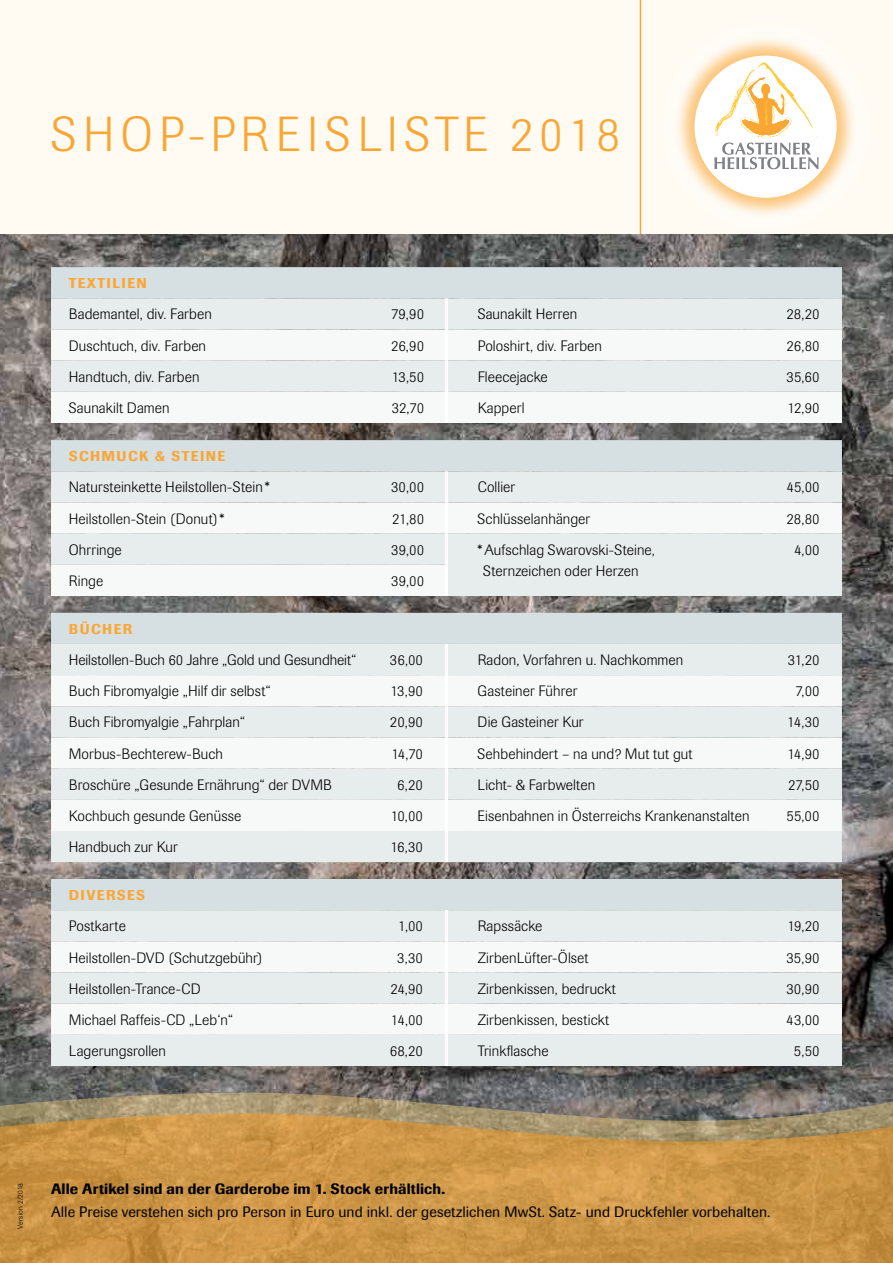
<style>
.page{position:relative;width:893px;height:1263px;background:#fff}
.page>*{position:absolute;margin:0;border:0;box-sizing:border-box;transform-origin:0 0}
.t1{font:300 48.75px "Imago";letter-spacing:.12em;color:#faa634}
.t2{font:300 14.85px "Imago";letter-spacing:.01em;color:#000}
.t3{font:14.85px "Imago";letter-spacing:.005em;color:#000}
.t4{font:500 14.85px "Imago";letter-spacing:.01em;color:#000}
.t5{font:500 14.1px "Imago";letter-spacing:.1em;color:#faa634}
.t6{font:300 7.5px "Imago";letter-spacing:.025em;color:#000}
</style>
<div class="page">
<div style="left:0;top:0;width:893px;height:238px;background:#fffbf2"></div>
<img style="left:647px;top:234px;width:237px;height:1px">
<img style="left:679px;top:40px;width:173px;height:173px">
<div style="left:695px;top:56px;width:142px;height:142px;background:#fff;border-radius:50%"></div>
<svg style="left:714px;top:63px;width:105px;height:106px"></svg>
<hr style="left:640px;top:0;width:1px;height:272px;background:#faa634">
<img style="left:0;top:235px;width:893px;height:858px">
<svg style="left:0;top:1093px;width:893px;height:20px;background:#8b8270"></svg>
<svg style="left:0;top:1113px;width:893px;height:150px;background:#c7944a"></svg>
<div style="left:51px;top:267px;width:791px;height:31px;background:#d6dfe1"></div>
<div style="left:51px;top:298px;width:791px;height:31px;background:#e7eced"></div>
<svg style="left:51px;top:329px;width:791px;height:94px"></svg>
<hr style="left:445px;top:298px;width:3px;height:31px;background:#fff">
<hr style="left:445px;top:329px;width:3px;height:32px;background:#fff">
<hr style="left:445px;top:361px;width:3px;height:31px;background:#fff">
<hr style="left:445px;top:392px;width:3px;height:31px;background:#fff">
<div style="left:51px;top:440px;width:791px;height:31px;background:#d6dfe1"></div>
<div style="left:51px;top:471px;width:791px;height:31px;background:#e7eced"></div>
<svg style="left:51px;top:502px;width:791px;height:94px;fill:#e7eced"></svg>
<hr style="left:445px;top:471px;width:3px;height:31px;background:#fff">
<hr style="left:445px;top:502px;width:3px;height:32px;background:#fff">
<hr style="left:445px;top:534px;width:3px;height:31px;background:#fff">
<hr style="left:445px;top:565px;width:3px;height:31px;background:#fff">
<div style="left:51px;top:613px;width:791px;height:31px;background:#d6dfe1"></div>
<div style="left:51px;top:644px;width:791px;height:218px;background:#e7eced"></div>
<svg style="left:51px;top:675px;width:791px;height:156px"></svg>
<hr style="left:445px;top:644px;width:3px;height:31px;background:#fff">
<hr style="left:445px;top:675px;width:3px;height:31px;background:#fff">
<hr style="left:445px;top:706px;width:3px;height:31px;background:#fff">
<hr style="left:445px;top:737px;width:3px;height:32px;background:#fff">
<hr style="left:445px;top:769px;width:3px;height:31px;background:#fff">
<hr style="left:445px;top:800px;width:3px;height:31px;background:#fff">
<hr style="left:445px;top:831px;width:3px;height:31px;background:#fff">
<div style="left:51px;top:879px;width:791px;height:31px;background:#d6dfe1"></div>
<div style="left:51px;top:910px;width:791px;height:156px;background:#e7eced"></div>
<svg style="left:51px;top:941px;width:791px;height:94px"></svg>
<hr style="left:445px;top:910px;width:3px;height:31px;background:#fff">
<hr style="left:445px;top:941px;width:3px;height:31px;background:#fff">
<hr style="left:445px;top:972px;width:3px;height:32px;background:#fff">
<hr style="left:445px;top:1004px;width:3px;height:31px;background:#fff">
<hr style="left:445px;top:1035px;width:3px;height:31px;background:#fff">
<h1 class="t1" style="left:51px;top:106px;width:571px">SHOP-PREISLISTE 2018</h1>
<p class="t5" style="left:69px;top:275px;width:79px">TEXTILIEN</p>
<p class="t2" style="left:69px;top:306px;width:145px">Bademantel, div. Farben</p>
<p class="t2" style="left:391px;top:306px;width:35px">79,90</p>
<p class="t2" style="left:478px;top:306px;width:101px">Saunakilt Herren</p>
<p class="t2" style="left:787px;top:306px;width:35px">28,20</p>
<p class="t2" style="left:69px;top:337px;width:139px">Duschtuch, div. Farben</p>
<p class="t2" style="left:391px;top:337px;width:35px">26,90</p>
<p class="t2" style="left:478px;top:337px;width:126px">Poloshirt, div. Farben</p>
<p class="t2" style="left:787px;top:337px;width:35px">26,80</p>
<p class="t2" style="left:69px;top:368px;width:132px">Handtuch, div. Farben</p>
<p class="t2" style="left:392px;top:368px;width:34px">13,50</p>
<p class="t2" style="left:478px;top:368px;width:72px">Fleecejacke</p>
<p class="t2" style="left:786px;top:368px;width:35px">35,60</p>
<p class="t2" style="left:69px;top:400px;width:102px">Saunakilt Damen</p>
<p class="t2" style="left:392px;top:400px;width:34px">32,70</p>
<p class="t2" style="left:478px;top:400px;width:48px">Kapperl</p>
<p class="t2" style="left:787px;top:400px;width:34px">12,90</p>
<p class="t5" style="left:69px;top:448px;width:158px">SCHMUCK &amp; STEINE</p>
<p class="t2" style="left:69px;top:479px;width:202px">Natursteinkette Heilstollen-Stein*</p>
<p class="t2" style="left:391px;top:479px;width:35px">30,00</p>
<p class="t2" style="left:478px;top:479px;width:39px">Collier</p>
<p class="t2" style="left:786px;top:479px;width:35px">45,00</p>
<p class="t2" style="left:69px;top:510px;width:157px">Heilstollen-Stein (Donut)*</p>
<p class="t2" style="left:392px;top:510px;width:33px">21,80</p>
<p class="t2" style="left:478px;top:510px;width:114px">Schlüsselanhänger</p>
<p class="t2" style="left:787px;top:510px;width:35px">28,80</p>
<p class="t2" style="left:69px;top:541px;width:54px">Ohrringe</p>
<p class="t2" style="left:391px;top:541px;width:35px">39,00</p>
<p class="t2" style="left:478px;top:541px;width:179px">*Aufschlag Swarovski-Steine,</p>
<p class="t2" style="left:794px;top:541px;width:27px">4,00</p>
<p class="t2" style="left:69px;top:572px;width:36px">Ringe</p>
<p class="t2" style="left:391px;top:572px;width:35px">39,00</p>
<p class="t2" style="left:483px;top:563px;width:157px">Sternzeichen oder Herzen</p>
<p class="t5" style="left:69px;top:620px;width:65px">BÜCHER</p>
<p class="t2" style="left:69px;top:652px;width:289px">Heilstollen-Buch 60 Jahre „Gold und Gesundheit“</p>
<p class="t2" style="left:390px;top:652px;width:35px">36,00</p>
<p class="t2" style="left:478px;top:652px;width:207px">Radon, Vorfahren u. Nachkommen</p>
<p class="t2" style="left:788px;top:652px;width:33px">31,20</p>
<p class="t2" style="left:69px;top:683px;width:203px">Buch Fibromyalgie „Hilf dir selbst“</p>
<p class="t2" style="left:391px;top:683px;width:34px">13,90</p>
<p class="t2" style="left:478px;top:683px;width:101px">Gasteiner Führer</p>
<p class="t2" style="left:795px;top:683px;width:26px">7,00</p>
<p class="t2" style="left:69px;top:714px;width:178px">Buch Fibromyalgie „Fahrplan“</p>
<p class="t2" style="left:390px;top:714px;width:35px">20,90</p>
<p class="t2" style="left:478px;top:714px;width:107px">Die Gasteiner Kur</p>
<p class="t2" style="left:787px;top:714px;width:34px">14,30</p>
<p class="t2" style="left:69px;top:745px;width:156px">Morbus-Bechterew-Buch</p>
<p class="t2" style="left:391px;top:745px;width:33px">14,70</p>
<p class="t2" style="left:478px;top:745px;width:217px">Sehbehindert – na und? Mut tut gut</p>
<p class="t2" style="left:787px;top:745px;width:34px">14,90</p>
<p class="t2" style="left:69px;top:776px;width:264px">Broschüre „Gesunde Ernährung“ der DVMB</p>
<p class="t2" style="left:397px;top:776px;width:27px">6,20</p>
<p class="t2" style="left:478px;top:776px;width:119px">Licht- &amp; Farbwelten</p>
<p class="t2" style="left:788px;top:776px;width:33px">27,50</p>
<p class="t2" style="left:69px;top:807px;width:174px">Kochbuch gesunde Genüsse</p>
<p class="t2" style="left:391px;top:807px;width:34px">10,00</p>
<p class="t2" style="left:478px;top:807px;width:273px">Eisenbahnen in Österreichs Krankenanstalten</p>
<p class="t2" style="left:786px;top:807px;width:35px">55,00</p>
<p class="t2" style="left:69px;top:839px;width:111px">Handbuch zur Kur</p>
<p class="t2" style="left:390px;top:839px;width:34px">16,30</p>
<p class="t5" style="left:69px;top:887px;width:78px">DIVERSES</p>
<p class="t2" style="left:69px;top:918px;width:58px">Postkarte</p>
<p class="t2" style="left:398px;top:918px;width:26px">1,00</p>
<p class="t2" style="left:478px;top:918px;width:66px">Rapssäcke</p>
<p class="t2" style="left:787px;top:918px;width:34px">19,20</p>
<p class="t2" style="left:69px;top:949px;width:195px">Heilstollen-DVD (Schutzgebühr)</p>
<p class="t2" style="left:397px;top:949px;width:27px">3,30</p>
<p class="t2" style="left:478px;top:949px;width:113px">ZirbenLüfter-Ölset</p>
<p class="t2" style="left:786px;top:949px;width:35px">35,90</p>
<p class="t2" style="left:69px;top:980px;width:133px">Heilstollen-Trance-CD</p>
<p class="t2" style="left:390px;top:980px;width:34px">24,90</p>
<p class="t2" style="left:478px;top:980px;width:140px">Zirbenkissen, bedruckt</p>
<p class="t2" style="left:786px;top:980px;width:35px">30,90</p>
<p class="t2" style="left:69px;top:1011px;width:166px">Michael Raffeis-CD „Leb‘n“</p>
<p class="t2" style="left:391px;top:1011px;width:34px">14,00</p>
<p class="t2" style="left:478px;top:1011px;width:133px">Zirbenkissen, bestickt</p>
<p class="t2" style="left:786px;top:1011px;width:35px">43,00</p>
<p class="t2" style="left:69px;top:1042px;width:99px">Lagerungsrollen</p>
<p class="t2" style="left:390px;top:1042px;width:35px">68,20</p>
<p class="t2" style="left:478px;top:1042px;width:72px">Trinkflasche</p>
<p class="t2" style="left:794px;top:1042px;width:27px">5,50</p>
<p class="t6" style="left:16px;top:1229px;width:48px;rotate:-90deg">Version 2/2018</p>
<p class="t4" style="left:51px;top:1180px;width:396px">Alle Artikel sind an der Garderobe im 1. Stock erhältlich.</p>
<p class="t3" style="left:51px;top:1203px;width:721px">Alle Preise verstehen sich pro Person in Euro und inkl. der gesetzlichen MwSt. Satz- und Druckfehler vorbehalten.</p>
</div>
